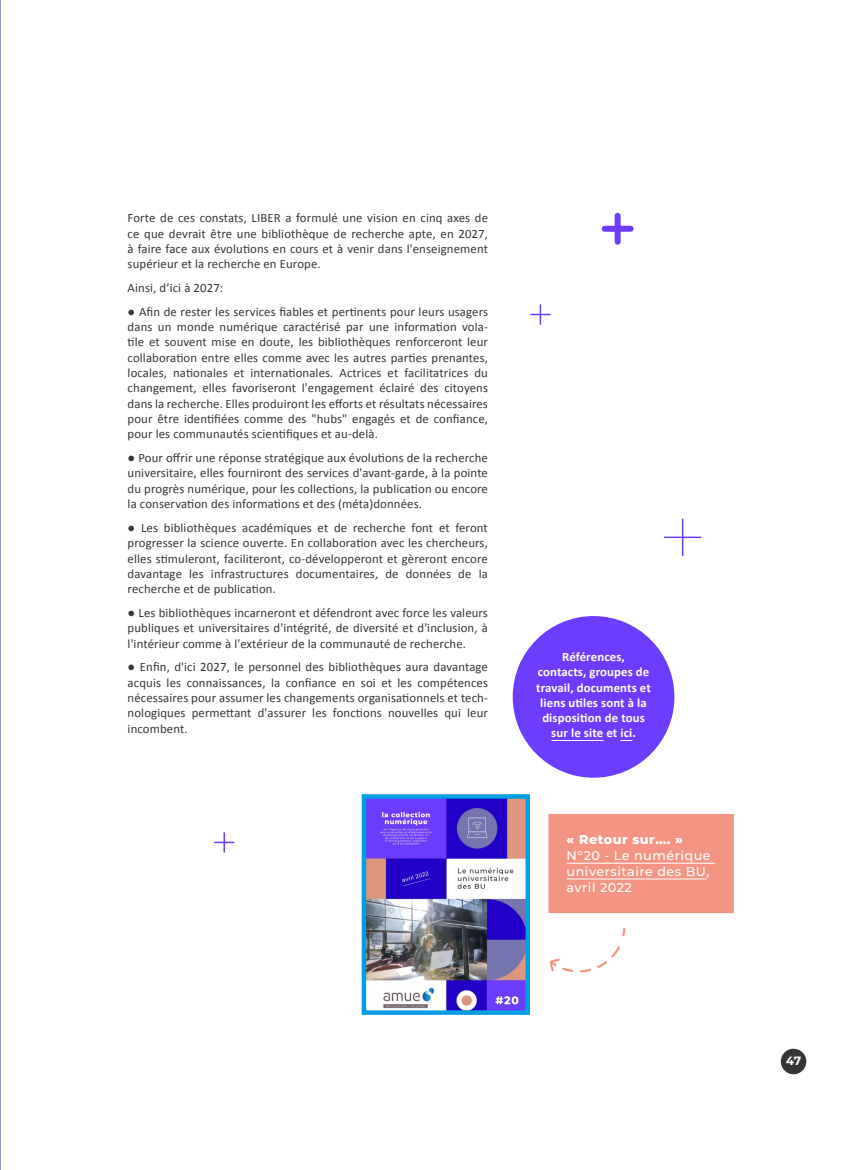
<style>
.page{position:relative;width:851px;height:1170px;background:#fff}
.page>*{position:absolute;margin:0;border:0;box-sizing:border-box;transform-origin:0 0}
.t1{font:12.75px/15.3px "Calibri";letter-spacing:.01em;color:#373636;text-align:justify}
.t2{font:700 12.75px/15.3px "Calibri";letter-spacing:.01em;color:#fff;text-align:center}
.t3{font:500 12.75px/15.8px "Montserrat";letter-spacing:.04em;color:#fff;text-align:justify}
.t4{font:800 12.75px "Montserrat";letter-spacing:.04em;color:#fff}
.t5{font:700 12px "Montserrat";color:#fff}
</style>
<div class="page">
<div style="left:780px;top:1048px;width:26px;height:26px;background:#373636;border-radius:50%"></div>
<hr style="left:0;top:0;width:1px;height:1169px;background:#6c79b9">
<div style="left:548px;top:813px;width:185px;height:100px;background:#f39582;border:2px solid #f39582"></div>
<hr style="left:566px;top:862px;width:149px;height:1px;background:#fff">
<hr style="left:566px;top:878px;width:140px;height:1px;background:#fff">
<svg style="left:549px;top:928px;width:77px;height:45px"></svg>
<img style="left:361px;top:794px;width:169px;height:221px">
<div style="left:512px;top:616px;width:162px;height:161px;background:#6d3dff;border-radius:50%"></div>
<hr style="left:551px;top:740px;width:52px;height:1px;background:#fff">
<svg style="left:620px;top:740px;width:12px;height:1px"></svg>
<svg style="left:530px;top:305px;width:20px;height:19px"></svg>
<hr style="left:223px;top:832px;width:2px;height:20px;background:#6d3dff">
<svg style="left:215px;top:841px;width:19px;height:2px"></svg>
<div style="left:614px;top:216px;width:6px;height:26px;background:#6d3dff"></div>
<div style="left:604px;top:226px;width:26px;height:6px;background:#6d3dff"></div>
<hr style="left:681px;top:519px;width:2px;height:36px;background:#6d3dff">
<hr style="left:664px;top:536px;width:36px;height:2px;background:#6d3dff">
<p class="t1" style="left:128px;top:210px;width:362px">Forte de ces constats, LIBER a formulé une vision en cinq axes de ce que devrait être une bibliothèque de recherche apte, en 2027, à faire face aux évolutions en cours et à venir dans l'enseignement supérieur et la recherche en Europe.</p>
<p class="t1" style="left:128px;top:280px;width:97px">Ainsi, d’ici à 2027:</p>
<p class="t1" style="left:128px;top:303px;width:362px">● Afin de rester les services fiables et pertinents pour leurs usagers dans un monde numérique caractérisé par une information vola&shy;tile et souvent mise en doute, les bibliothèques renforceront leur collaboration entre elles comme avec les autres parties prenantes, locales, nationales et internationales. Actrices et facilitatrices du changement, elles favoriseront l'engagement éclairé des citoyens dans la recherche. Elles produiront les efforts et résultats nécessaires pour être identifiées comme des "hubs" engagés et de confiance, pour les communautés scientifiques et au-delà.</p>
<p class="t1" style="left:128px;top:450px;width:362px">● Pour offrir une réponse stratégique aux évolutions de la recherche universitaire, elles fourniront des services d'avant-garde, à la pointe du progrès numérique, pour les collections, la publication ou encore la conservation des informations et des (méta)données.</p>
<p class="t1" style="left:128px;top:519px;width:361px">● Les bibliothèques académiques et de recherche font et feront progresser la science ouverte. En collaboration avec les chercheurs, elles stimuleront, faciliteront, co-développeront et gèreront encore davantage les infrastructures documentaires, de données de la recherche et de publication.</p>
<p class="t1" style="left:128px;top:604px;width:362px">● Les bibliothèques incarneront et défendront avec force les valeurs publiques et universitaires d'intégrité, de diversité et d'inclusion, à l'intérieur comme à l'extérieur de la communauté de recherche.</p>
<p class="t1" style="left:128px;top:659px;width:362px">● Enfin, d'ici 2027, le personnel des bibliothèques aura davantage acquis les connaissances, la confiance en soi et les compétences nécessaires pour assumer les changements organisationnels et tech&shy;nologiques permettant d'assurer les fonctions nouvelles qui leur incombent.</p>
<p class="t2" style="left:536px;top:648px;width:116px">Références,<br>contacts, groupes de travail, documents et liens utiles sont à la disposition de tous sur le site et ici.</p>
<p class="t4" style="left:566px;top:830px;width:118px">« Retour sur…. »</p>
<p class="t3" style="left:566px;top:847px;width:145px">N°20 - Le numérique universitaire des BU, avril 2022</p>
<p class="t5" style="left:785px;top:1052px;width:17px">47</p>
</div>
